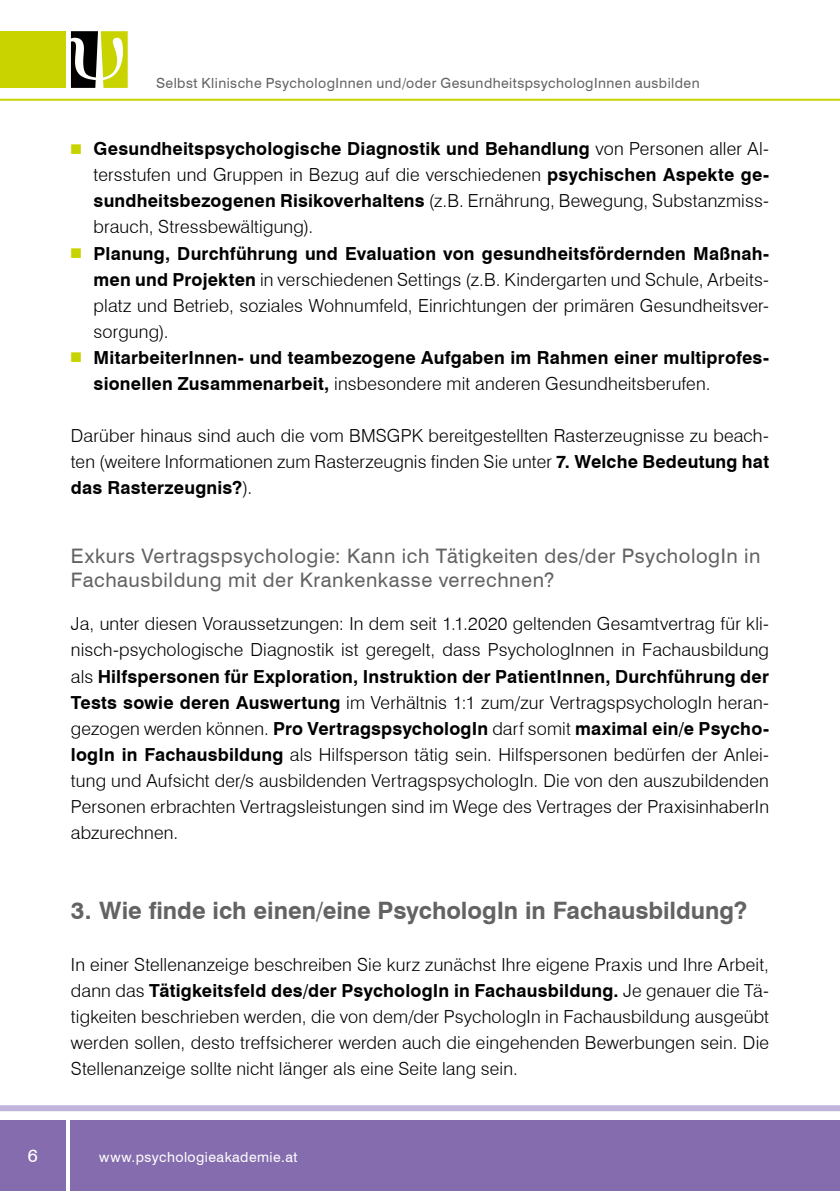
<style>
.page{position:relative;width:840px;height:1191px;background:#fff}
.page>*{position:absolute;margin:0;border:0;box-sizing:border-box;transform-origin:0 0}
.t1{font:700 24px "Swiss 721 BT";color:#646363}
.t2{font:20px/24px "Swiss 721 BT";letter-spacing:.03em;color:#646363}
.t3{font:300 18px/26px "Swiss 721 BT";letter-spacing:.01em;color:#000;text-align:justify}
.t4{font:700 18px/26px "Swiss 721 BT";letter-spacing:.01em;color:#000}
.t5{font:18px "Swiss 721 BT";color:#fff}
.t6{font:14px "Swiss 721 BT";letter-spacing:.03em;color:#646363}
.t7{font:14px "Swiss 721 BT";letter-spacing:.03em;color:#fff}
.s1{color:#c8d300}
.s2{font-weight:700}
.s3{font-weight:300}
</style>
<div class="page">
<div style="left:71px;top:1120px;width:768px;height:71px;background:#846cae"></div>
<div style="left:0;top:31px;width:65px;height:57px;background:#c8d300"></div>
<div style="left:0;top:1120px;width:65px;height:71px;background:#846cae"></div>
<div style="left:0;top:1105px;width:839px;height:6px;background:#c0b4da"></div>
<svg style="left:71px;top:31px;width:57px;height:57px"></svg>
<hr style="left:0;top:99px;width:839px;height:2px;background:#c8d300">
<p class="t5" style="left:28px;top:1144px;width:11px">6</p>
<p class="t6" style="left:156px;top:74px;width:545px">Selbst Klinische PsychologInnen und/oder GesundheitspsychologInnen ausbilden</p>
<p class="t3" style="left:94px;top:136px;width:676px;text-indent:-23px"><span class="s1">■</span> <span class="s2">Gesundheitspsychologische Diagnostik und Behandlung</span> von Personen aller Al&shy;tersstufen und Gruppen in Bezug auf die verschiedenen <span class="s2">psychischen Aspekte ge&shy;sundheitsbezogenen Risikoverhaltens</span> (z.B. Ernährung, Bewegung, Substanzmiss&shy;brauch, Stressbewältigung).</p>
<p class="t3" style="left:94px;top:240px;width:676px;text-indent:-23px"><span class="s1">■</span> <span class="s2">Planung, Durchführung und Evaluation von gesundheitsfördernden Maßnah&shy;men und Projekten</span> in verschiedenen Settings (z.B. Kindergarten und Schule, Arbeits&shy;platz und Betrieb, soziales Wohnumfeld, Einrichtungen der primären Gesundheitsver&shy;sorgung).</p>
<p class="t4" style="left:94px;top:344px;width:676px;text-indent:-23px"><span class="s1">■</span> MitarbeiterInnen- und teambezogene Aufgaben im Rahmen einer multiprofes&shy;sionellen Zusammenarbeit, <span class="s3">insbesondere mit anderen Gesundheitsberufen.</span></p>
<p class="t3" style="left:71px;top:422px;width:699px">Darüber hinaus sind auch die vom BMSGPK bereitgestellten Rasterzeugnisse zu beach&shy;ten (weitere Informationen zum Rasterzeugnis finden Sie unter <span class="s2">7. Welche Bedeutung hat das Rasterzeugnis?</span>).</p>
<p class="t2" style="left:71px;top:544px;width:690px">Exkurs Vertragspsychologie: Kann ich Tätigkeiten des/der PsychologIn in<br>Fachausbildung mit der Krankenkasse verrechnen?</p>
<p class="t3" style="left:71px;top:611px;width:699px">Ja, unter diesen Voraussetzungen: In dem seit 1.1.2020 geltenden Gesamtvertrag für kli&shy;nisch-psychologische Diagnostik ist geregelt, dass PsychologInnen in Fachausbildung als <span class="s2">Hilfspersonen für Exploration, Instruktion der PatientInnen, Durchführung der Tests sowie deren Auswertung</span> im Verhältnis 1:1 zum/zur VertragspsychologIn heran&shy;gezogen werden können. <span class="s2">Pro VertragspsychologIn</span> darf somit <span class="s2">maximal ein/e Psycho&shy;logIn in Fachausbildung</span> als Hilfsperson tätig sein. Hilfspersonen bedürfen der Anlei&shy;tung und Aufsicht der/s ausbildenden VertragspsychologIn. Die von den auszubildenden Personen erbrachten Vertragsleistungen sind im Wege des Vertrages der PraxisinhaberIn abzurechnen.</p>
<h1 class="t1" style="left:71px;top:896px;width:677px">3. Wie finde ich einen/eine PsychologIn in Fachausbildung?</h1>
<p class="t3" style="left:71px;top:952px;width:699px">In einer Stellenanzeige beschreiben Sie kurz zunächst Ihre eigene Praxis und Ihre Arbeit, dann das <span class="s2">Tätigkeitsfeld des/der PsychologIn in Fachausbildung.</span> Je genauer die Tä&shy;tigkeiten beschrieben werden, die von dem/der PsychologIn in Fachausbildung ausgeübt werden sollen, desto treffsicherer werden auch die eingehenden Bewerbungen sein. Die Stellenanzeige sollte nicht länger als eine Seite lang sein.</p>
<p class="t7" style="left:99px;top:1148px;width:199px">www.psychologieakademie.at</p>
</div>
